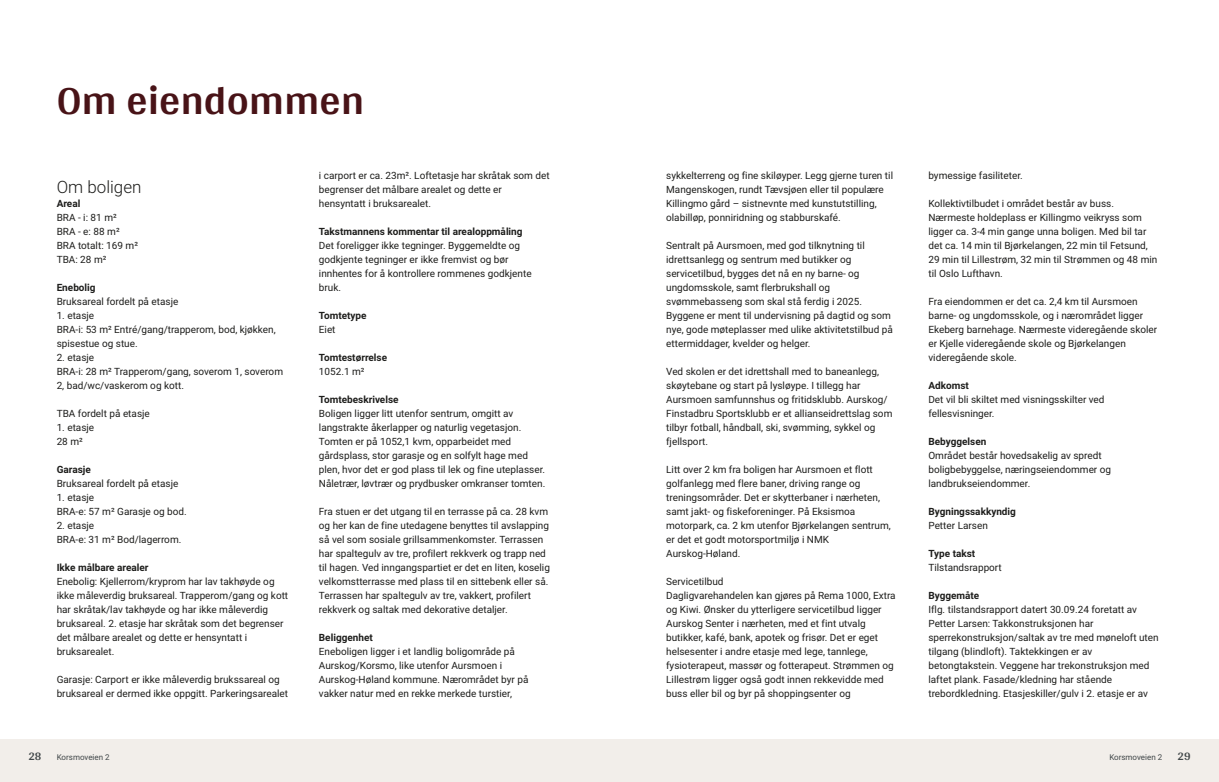
<style>
.page{position:relative;width:1219px;height:782px;background:#fff}
.page>*{position:absolute;margin:0;border:0;box-sizing:border-box;transform-origin:0 0}
.t1{font:700 42px "Arya";color:#481317}
.t2{font:300 17px "Roboto Vitec";color:#1d1d1b}
.t3{font:700 12px "Arya";color:#414749}
.t4{font:10px/14px "Roboto Vitec";color:#1d1d1b}
.t5{font:700 10px "Roboto Vitec";color:#1d1d1b}
.t6{font:8px "Roboto Vitec";color:#414749}
</style>
<div class="page">
<div style="left:0;top:739px;width:612px;height:42px;background:#f2eeea"></div>
<div style="left:607px;top:739px;width:612px;height:42px;background:#f2eeea"></div>
<h1 class="t1" style="left:57px;top:75px;width:309px">Om eiendommen</h1>
<h2 class="t2" style="left:57px;top:174px;width:86px">Om boligen</h2>
<p class="t5" style="left:57px;top:196px;width:25px">Areal</p>
<p class="t4" style="left:57px;top:209px;width:83px">BRA ‑ i: 81 m²<br>BRA ‑ e: 88 m²<br>BRA totalt: 169 m²<br>TBA: 28 m²</p>
<p class="t5" style="left:57px;top:280px;width:40px">Enebolig</p>
<p class="t4" style="left:57px;top:293px;width:123px">Bruksareal fordelt på etasje</p>
<p class="t4" style="left:57px;top:307px;width:221px">1. etasje<br>BRA‑i: 53 m² Entré/gang/trapperom, bod, kjøkken, spisestue og stue.</p>
<p class="t4" style="left:57px;top:349px;width:228px">2. etasje<br>BRA‑i: 28 m² Trapperom/gang, soverom 1, soverom<br>2, bad/wc/vaskerom og kott.</p>
<p class="t4" style="left:57px;top:405px;width:95px">TBA fordelt på etasje</p>
<p class="t4" style="left:57px;top:419px;width:39px">1. etasje<br>28 m²</p>
<p class="t5" style="left:57px;top:462px;width:36px">Garasje</p>
<p class="t4" style="left:57px;top:475px;width:123px">Bruksareal fordelt på etasje</p>
<p class="t4" style="left:57px;top:489px;width:132px">1. etasje<br>BRA‑e: 57 m² Garasje og bod.</p>
<p class="t4" style="left:57px;top:517px;width:126px">2. etasje<br>BRA‑e: 31 m² Bod/lagerrom.</p>
<p class="t5" style="left:57px;top:560px;width:93px">Ikke målbare arealer</p>
<p class="t4" style="left:57px;top:573px;width:233px">Enebolig: Kjellerrom/kryprom har lav takhøyde og ikke måleverdig bruksareal. Trapperom/gang og kott har skråtak/lav takhøyde og har ikke måleverdig bruksareal. 2. etasje har skråtak som det begrenser det målbare arealet og dette er hensyntatt i bruksarealet.</p>
<p class="t4" style="left:57px;top:671px;width:233px">Garasje: Carport er ikke måleverdig brukssareal og bruksareal er dermed ikke oppgitt. Parkeringsarealet</p>
<p class="t3" style="left:28px;top:749px;width:15px">28</p>
<p class="t6" style="left:57px;top:751px;width:54px">Korsmoveien 2</p>
<p class="t4" style="left:319px;top:167px;width:232px">i carport er ca. 23m². Loftetasje har skråtak som det begrenser det målbare arealet og dette er hensyntatt i bruksarealet.</p>
<p class="t5" style="left:319px;top:224px;width:205px">Takstmannens kommentar til arealoppmåling</p>
<p class="t4" style="left:319px;top:237px;width:214px">Det foreligger ikke tegninger. Byggemeldte og godkjente tegninger er ikke fremvist og bør innhentes for å kontrollere rommenes godkjente bruk.</p>
<p class="t5" style="left:319px;top:308px;width:49px">Tomtetype</p>
<p class="t4" style="left:319px;top:321px;width:18px">Eiet</p>
<p class="t5" style="left:319px;top:350px;width:70px">Tomtestørrelse</p>
<p class="t4" style="left:319px;top:363px;width:47px">1052.1 m²</p>
<p class="t5" style="left:319px;top:392px;width:81px">Tomtebeskrivelse</p>
<p class="t4" style="left:319px;top:405px;width:228px">Boligen ligger litt utenfor sentrum, omgitt av langstrakte åkerlapper og naturlig vegetasjon.<br>Tomten er på 1052,1 kvm, opparbeidet med gårdsplass, stor garasje og en solfylt hage med plen, hvor det er god plass til lek og fine uteplasser.<br>Nåletrær, løvtrær og prydbusker omkranser tomten.</p>
<p class="t4" style="left:319px;top:503px;width:233px">Fra stuen er det utgang til en terrasse på ca. 28 kvm og her kan de fine utedagene benyttes til avslapping så vel som sosiale grillsammenkomster. Terrassen har spaltegulv av tre, profilert rekkverk og trapp ned til hagen. Ved inngangspartiet er det en liten, koselig velkomstterrasse med plass til en sittebenk eller så.<br>Terrassen har spaltegulv av tre, vakkert, profilert rekkverk og saltak med dekorative detaljer.</p>
<p class="t5" style="left:319px;top:630px;width:55px">Beliggenhet</p>
<p class="t4" style="left:319px;top:643px;width:211px">Eneboligen ligger i et landlig boligområde på Aurskog/Korsmo, like utenfor Aursmoen i Aurskog‑Høland kommune. Nærområdet byr på vakker natur med en rekke merkede turstier,</p>
<p class="t4" style="left:666px;top:167px;width:228px">sykkelterreng og fine skiløyper. Legg gjerne turen til Mangenskogen, rundt Tævsjøen eller til populære Killingmo gård – sistnevnte med kunstutstilling, olabilløp, ponniridning og stabburskafé.</p>
<p class="t4" style="left:666px;top:237px;width:228px">Sentralt på Aursmoen, med god tilknytning til idrettsanlegg og sentrum med butikker og servicetilbud, bygges det nå en ny barne‑ og ungdomsskole, samt flerbrukshall og svømmebasseng som skal stå ferdig i 2025.<br>Byggene er ment til undervisning på dagtid og som nye, gode møteplasser med ulike aktivitetstilbud på ettermiddager, kvelder og helger.</p>
<p class="t4" style="left:666px;top:363px;width:228px">Ved skolen er det idrettshall med to baneanlegg, skøytebane og start på lysløype. I tillegg har Aursmoen samfunnshus og fritidsklubb. Aurskog/ Finstadbru Sportsklubb er et allianseidrettslag som tilbyr fotball, håndball, ski, svømming, sykkel og fjellsport.</p>
<p class="t4" style="left:666px;top:461px;width:226px">Litt over 2 km fra boligen har Aursmoen et flott golfanlegg med flere baner, driving range og treningsområder. Det er skytterbaner i nærheten, samt jakt‑ og fiskeforeninger. På Eksismoa motorpark, ca. 2 km utenfor Bjørkelangen sentrum, er det et godt motorsportmiljø i NMK Aurskog‑Høland.</p>
<p class="t4" style="left:666px;top:573px;width:231px">Servicetilbud<br>Dagligvarehandelen kan gjøres på Rema 1000, Extra og Kiwi. Ønsker du ytterligere servicetilbud ligger Aurskog Senter i nærheten, med et fint utvalg butikker, kafé, bank, apotek og frisør. Det er eget helsesenter i andre etasje med lege, tannlege, fysioterapeut, massør og fotterapeut. Strømmen og Lillestrøm ligger også godt innen rekkevidde med buss eller bil og byr på shoppingsenter og</p>
<p class="t4" style="left:928px;top:167px;width:96px">bymessige fasiliteter.</p>
<p class="t4" style="left:928px;top:195px;width:230px">Kollektivtilbudet i området består av buss.<br>Nærmeste holdeplass er Killingmo veikryss som ligger ca. 3‑4 min gange unna boligen. Med bil tar det ca. 14 min til Bjørkelangen, 22 min til Fetsund, 29 min til Lillestrøm, 32 min til Strømmen og 48 min til Oslo Lufthavn.</p>
<p class="t4" style="left:928px;top:293px;width:230px">Fra eiendommen er det ca. 2,4 km til Aursmoen barne‑ og ungdomsskole, og i nærområdet ligger Ekeberg barnehage. Nærmeste videregående skoler er Kjelle videregående skole og Bjørkelangen videregående skole.</p>
<p class="t5" style="left:928px;top:378px;width:42px">Adkomst</p>
<p class="t4" style="left:928px;top:391px;width:178px">Det vil bli skiltet med visningsskilter ved fellesvisninger.</p>
<p class="t5" style="left:928px;top:434px;width:59px">Bebyggelsen</p>
<p class="t4" style="left:928px;top:447px;width:184px">Området består hovedsakelig av spredt boligbebyggelse, næringseiendommer og landbrukseiendommer.</p>
<p class="t5" style="left:928px;top:504px;width:89px">Bygningssakkyndig</p>
<p class="t4" style="left:928px;top:517px;width:61px">Petter Larsen</p>
<p class="t5" style="left:928px;top:546px;width:48px">Type takst</p>
<p class="t4" style="left:928px;top:559px;width:75px">Tilstandsrapport</p>
<p class="t5" style="left:928px;top:588px;width:52px">Byggemåte</p>
<p class="t4" style="left:928px;top:601px;width:232px">Iflg. tilstandsrapport datert 30.09.24 foretatt av Petter Larsen: Takkonstruksjonen har sperrekonstruksjon/saltak av tre med møneloft uten tilgang (blindloft). Taktekkingen er av betongtakstein. Veggene har trekonstruksjon med laftet plank. Fasade/kledning har stående trebordkledning. Etasjeskiller/gulv i 2. etasje er av</p>
<p class="t6" style="left:1109px;top:751px;width:54px">Korsmoveien 2</p>
<p class="t3" style="left:1177px;top:749px;width:15px">29</p>
</div>
